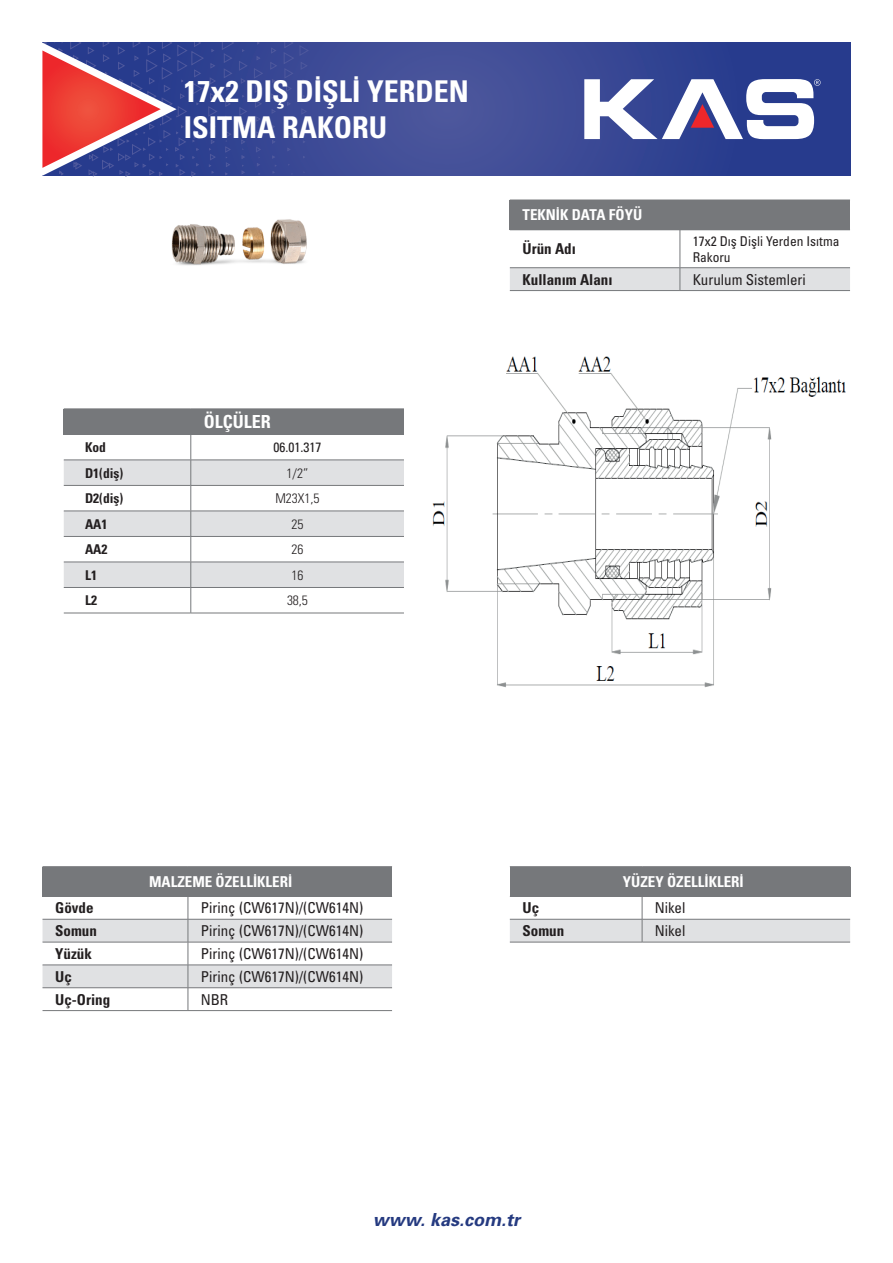
<style>
.page{position:relative;width:893px;height:1263px;background:#fff}
.page>*{position:absolute;margin:0;border:0;box-sizing:border-box;transform-origin:0 0}
.t1{font:30px/36px "Univers Cond Bd Tr";color:#fff}
.t2{font:18px "Univers Bold Ita Tr";color:#253a80}
.t3{font:18px "Univers Cond Bd Tr";color:#fff}
.t4{font:15px "Univers Condensed Tr";color:#231f20}
.t5{font:15px "Univers Cond Bd Tr";color:#231f20}
.t6{font:15px "Univers Cond Bd Tr";color:#fff}
.t7{font:13.5px/16.2px "Univers Condensed Tr";color:#231f20}
.t8{font:13.5px "Univers Cond Bd Tr";color:#231f20}
.t9{font:13.5px "Univers Cond Light Tr";color:#231f20}
</style>
<div class="page">
<svg style="left:247px;top:43px;width:603px;height:133px;background:#3a4995"></svg>
<svg style="left:256px;top:131px;width:5px;height:6px"></svg>
<svg style="left:256px;top:117px;width:5px;height:5px"></svg>
<svg style="left:255px;top:100px;width:7px;height:8px"></svg>
<svg style="left:255px;top:85px;width:7px;height:8px"></svg>
<svg style="left:254px;top:68px;width:9px;height:11px"></svg>
<svg style="left:257px;top:56px;width:3px;height:4px"></svg>
<svg style="left:272px;top:140px;width:3px;height:4px"></svg>
<svg style="left:272px;top:109px;width:4px;height:5px"></svg>
<svg style="left:271px;top:94px;width:5px;height:5px"></svg>
<svg style="left:272px;top:79px;width:3px;height:4px"></svg>
<svg style="left:270px;top:62px;width:7px;height:8px"></svg>
<svg style="left:271px;top:48px;width:5px;height:5px"></svg>
<svg style="left:287px;top:148px;width:4px;height:3px"></svg>
<svg style="left:287px;top:132px;width:4px;height:5px"></svg>
<svg style="left:287px;top:102px;width:4px;height:4px"></svg>
<svg style="left:286px;top:85px;width:6px;height:7px"></svg>
<svg style="left:284px;top:43px;width:10px;height:35px"></svg>
<svg style="left:302px;top:125px;width:4px;height:4px"></svg>
<svg style="left:301px;top:108px;width:6px;height:7px"></svg>
<svg style="left:303px;top:79px;width:3px;height:4px"></svg>
<svg style="left:301px;top:62px;width:7px;height:8px"></svg>
<svg style="left:300px;top:45px;width:9px;height:11px"></svg>
<svg style="left:256px;top:147px;width:5px;height:19px"></svg>
<svg style="left:272px;top:165px;width:4px;height:9px"></svg>
<svg style="left:42px;top:43px;width:205px;height:133px;background:#6e4c80"></svg>
<svg style="left:584px;top:79px;width:237px;height:60px"></svg>
<div style="left:510px;top:200px;width:340px;height:30px;background:#76787b"></div>
<hr style="left:680px;top:230px;width:1px;height:37px;background:#76787b">
<div style="left:510px;top:268px;width:340px;height:22px;background:#e0e1e3"></div>
<hr style="left:510px;top:267px;width:170px;height:1px;background:#76787b">
<hr style="left:680px;top:267px;width:170px;height:1px;background:#76787b">
<hr style="left:510px;top:290px;width:170px;height:1px;background:#76787b">
<hr style="left:680px;top:290px;width:170px;height:1px;background:#76787b">
<hr style="left:510px;top:230px;width:170px;height:1px;background:#76787b">
<hr style="left:680px;top:230px;width:170px;height:1px;background:#76787b">
<div style="left:43px;top:867px;width:349px;height:29px;background:#76787b"></div>
<hr style="left:43px;top:866px;width:145px;height:1px;background:#76787b">
<hr style="left:188px;top:866px;width:204px;height:1px;background:#76787b">
<hr style="left:43px;top:896px;width:145px;height:1px;background:#76787b">
<hr style="left:188px;top:896px;width:204px;height:1px;background:#76787b">
<svg style="left:43px;top:897px;width:349px;height:113px"></svg>
<hr style="left:43px;top:1010px;width:145px;height:1px;background:#76787b">
<hr style="left:188px;top:1010px;width:204px;height:1px;background:#76787b">
<div style="left:510px;top:867px;width:340px;height:29px;background:#76787b"></div>
<hr style="left:510px;top:866px;width:132px;height:1px;background:#76787b">
<hr style="left:642px;top:866px;width:208px;height:1px;background:#76787b">
<hr style="left:510px;top:896px;width:132px;height:1px;background:#76787b">
<hr style="left:642px;top:896px;width:208px;height:1px;background:#76787b">
<svg style="left:510px;top:897px;width:340px;height:45px"></svg>
<hr style="left:510px;top:942px;width:132px;height:1px;background:#76787b">
<hr style="left:642px;top:942px;width:208px;height:1px;background:#76787b">
<div style="left:64px;top:409px;width:340px;height:25px;background:#76787b"></div>
<hr style="left:64px;top:434px;width:127px;height:1px;background:#76787b">
<hr style="left:191px;top:434px;width:213px;height:1px;background:#76787b">
<svg style="left:64px;top:435px;width:340px;height:178px"></svg>
<hr style="left:64px;top:613px;width:127px;height:1px;background:#76787b">
<hr style="left:191px;top:613px;width:213px;height:1px;background:#76787b">
<img style="left:171px;top:219px;width:136px;height:46px">
<img style="left:432px;top:356px;width:414px;height:332px">
<h1 class="t1" style="left:184px;top:73px;width:286px">17x2 DIŞ DİŞLİ YERDEN<br>ISITMA RAKORU</h1>
<p class="t3" style="left:204px;top:411px;width:68px">ÖLÇÜLER</p>
<p class="t8" style="left:85px;top:439px;width:23px">Kod</p>
<p class="t7" style="left:273px;top:439px;width:49px">06.01.317</p>
<p class="t8" style="left:85px;top:464px;width:40px">D1(diş)</p>
<p class="t9" style="left:287px;top:465px;width:23px">1/2”</p>
<p class="t8" style="left:85px;top:490px;width:40px">D2(diş)</p>
<p class="t9" style="left:275px;top:490px;width:46px">M23X1,5</p>
<p class="t8" style="left:85px;top:515px;width:24px">AA1</p>
<p class="t9" style="left:291px;top:516px;width:13px">25</p>
<p class="t8" style="left:85px;top:541px;width:24px">AA2</p>
<p class="t9" style="left:291px;top:541px;width:13px">26</p>
<p class="t8" style="left:85px;top:566px;width:13px">L1</p>
<p class="t9" style="left:291px;top:567px;width:13px">16</p>
<p class="t8" style="left:85px;top:592px;width:13px">L2</p>
<p class="t9" style="left:287px;top:592px;width:22px">38,5</p>
<p class="t6" style="left:523px;top:206px;width:121px">TEKNİK DATA FÖYÜ</p>
<p class="t5" style="left:523px;top:240px;width:55px">Ürün Adı</p>
<p class="t7" style="left:693px;top:232px;width:148px">17x2 Dış Dişli Yerden Isıtma<br>Rakoru</p>
<p class="t5" style="left:523px;top:270px;width:92px">Kullanım Alanı</p>
<p class="t4" style="left:693px;top:270px;width:115px">Kurulum Sistemleri</p>
<p class="t6" style="left:149px;top:872px;width:145px">MALZEME ÖZELLİKLERİ</p>
<p class="t5" style="left:55px;top:899px;width:40px">Gövde</p>
<p class="t4" style="left:201px;top:898px;width:164px">Pirinç (CW617N)/(CW614N)</p>
<p class="t5" style="left:55px;top:921px;width:43px">Somun</p>
<p class="t4" style="left:201px;top:921px;width:164px">Pirinç (CW617N)/(CW614N)</p>
<p class="t5" style="left:55px;top:944px;width:38px">Yüzük</p>
<p class="t4" style="left:201px;top:944px;width:164px">Pirinç (CW617N)/(CW614N)</p>
<p class="t5" style="left:55px;top:967px;width:18px">Uç</p>
<p class="t4" style="left:201px;top:967px;width:164px">Pirinç (CW617N)/(CW614N)</p>
<p class="t5" style="left:55px;top:990px;width:56px">Uç-Oring</p>
<p class="t4" style="left:201px;top:990px;width:29px">NBR</p>
<p class="t6" style="left:623px;top:872px;width:122px">YÜZEY ÖZELLİKLERİ</p>
<p class="t5" style="left:523px;top:899px;width:18px">Uç</p>
<p class="t4" style="left:655px;top:898px;width:32px">Nikel</p>
<p class="t5" style="left:523px;top:921px;width:43px">Somun</p>
<p class="t4" style="left:655px;top:921px;width:32px">Nikel</p>
<p class="t2" style="left:373px;top:1208px;width:149px">www. kas.com.tr</p>
</div>
